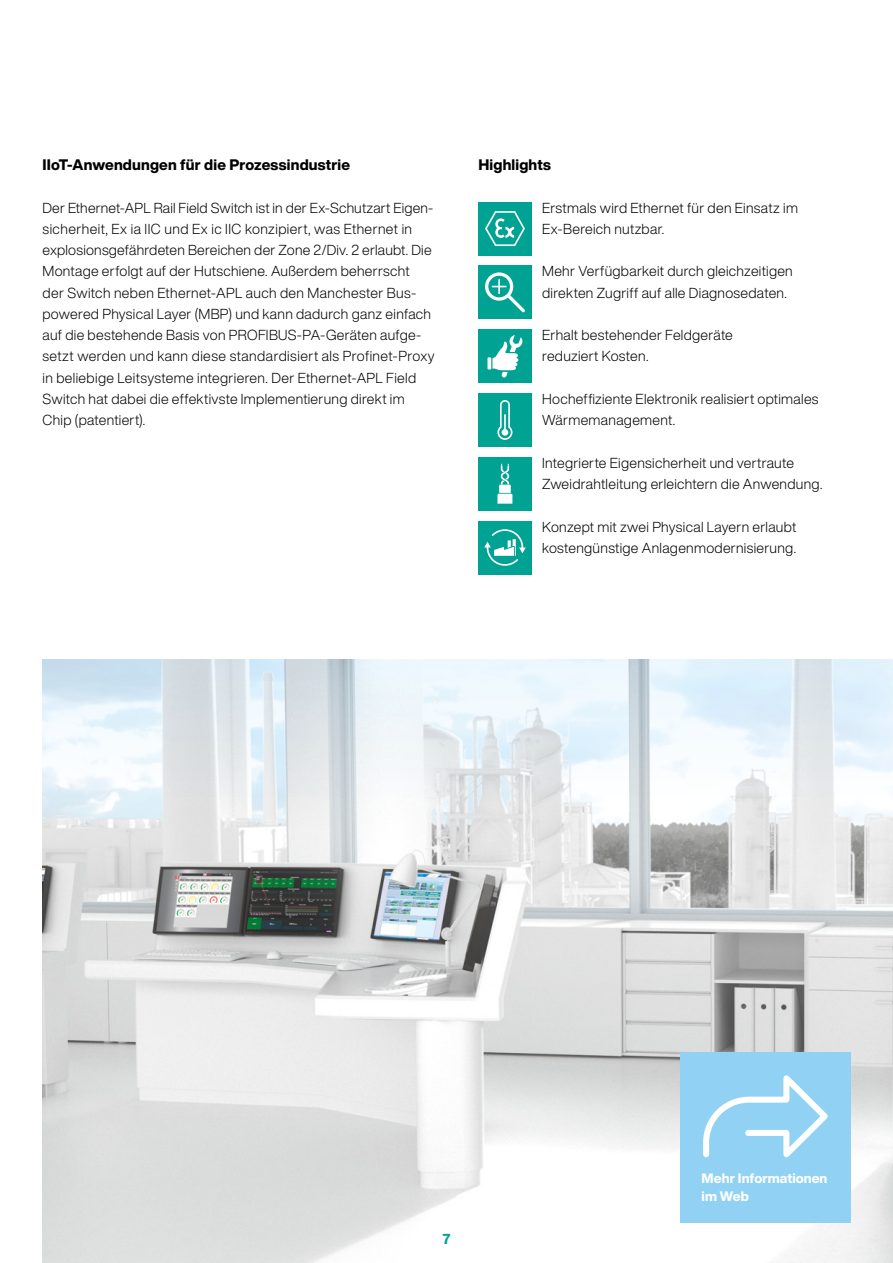
<style>
.page{position:relative;width:893px;height:1263px;background:#fff}
.page>*{position:absolute;margin:0;border:0;box-sizing:border-box;transform-origin:0 0}
.t1{font:800 15px "Helvetica Now Display";letter-spacing:.01em;color:#000}
.t2{font:300 14.25px/21.3px "Helvetica Now Display";letter-spacing:.02em;color:#000}
.t3{font:800 14.25px "Helvetica Now Display";color:#00a294}
.t4{font:800 13.5px/18px "Helvetica Now Display";letter-spacing:.005em;color:#fff}
</style>
<div class="page">
<img style="left:43px;top:808px;width:850px;height:455px">
<div style="left:478px;top:202px;width:53px;height:53px;background:#00a294"></div>
<svg style="left:485px;top:211px;width:40px;height:35px"></svg>
<div style="left:478px;top:266px;width:53px;height:53px;background:#00a294"></div>
<svg style="left:485px;top:272px;width:40px;height:40px"></svg>
<div style="left:478px;top:330px;width:53px;height:53px;background:#00a294"></div>
<svg style="left:492px;top:335px;width:31px;height:43px"></svg>
<svg style="left:487px;top:357px;width:4px;height:12px"></svg>
<div style="left:478px;top:393px;width:53px;height:53px;background:#00a294"></div>
<svg style="left:497px;top:400px;width:15px;height:40px"></svg>
<div style="left:478px;top:457px;width:53px;height:53px;background:#00a294"></div>
<svg style="left:497px;top:464px;width:15px;height:40px"></svg>
<div style="left:478px;top:521px;width:53px;height:53px;background:#00a294"></div>
<svg style="left:484px;top:529px;width:42px;height:37px"></svg>
<svg style="left:43px;top:659px;width:850px;height:149px"></svg>
<div style="left:680px;top:1052px;width:170px;height:170px;background:#91d2f4"></div>
<svg style="left:703px;top:1075px;width:125px;height:83px"></svg>
<p class="t1" style="left:43px;top:154px;width:309px">IIoT-Anwendungen für die Prozessindustrie</p>
<p class="t2" style="left:43px;top:197px;width:394px">Der Ethernet-APL Rail Field Switch ist in der Ex-Schutzart Eigen&shy;sicherheit, Ex ia IIC und Ex ic IIC konzipiert, was Ethernet in explosionsgefährdeten Bereichen der Zone 2/Div. 2 erlaubt. Die Montage erfolgt auf der Hutschiene. Außerdem beherrscht<br>der Switch neben Ethernet-APL auch den Manchester Bus&shy;powered Physical Layer (MBP) und kann dadurch ganz einfach auf die bestehende Basis von PROFIBUS-PA-Geräten aufge&shy;setzt werden und kann diese standardisiert als Profinet-Proxy in beliebige Leitsysteme integrieren. Der Ethernet-APL Field Switch hat dabei die effektivste Implementierung direkt im Chip (patentiert).</p>
<p class="t1" style="left:478px;top:154px;width:74px">Highlights</p>
<p class="t2" style="left:542px;top:197px;width:257px">Erstmals wird Ethernet für den Einsatz im<br>Ex-Bereich nutzbar.</p>
<p class="t2" style="left:542px;top:261px;width:252px">Mehr Verfügbarkeit durch gleichzeitigen direkten Zugriff auf alle Diagnosedaten.</p>
<p class="t2" style="left:542px;top:324px;width:192px">Erhalt bestehender Feldgeräte reduziert Kosten.</p>
<p class="t2" style="left:542px;top:388px;width:278px">Hocheffiziente Elektronik realisiert optimales<br>Wärmemanagement.</p>
<p class="t2" style="left:542px;top:452px;width:282px">Integrierte Eigensicherheit und vertraute<br>Zweidrahtleitung erleichtern die Anwendung.</p>
<p class="t2" style="left:542px;top:516px;width:256px">Konzept mit zwei Physical Layern erlaubt kostengünstige Anlagenmodernisierung.</p>
<p class="t3" style="left:443px;top:1229px;width:9px">7</p>
<p class="t4" style="left:702px;top:1169px;width:127px">Mehr Informationen im Web</p>
</div>
